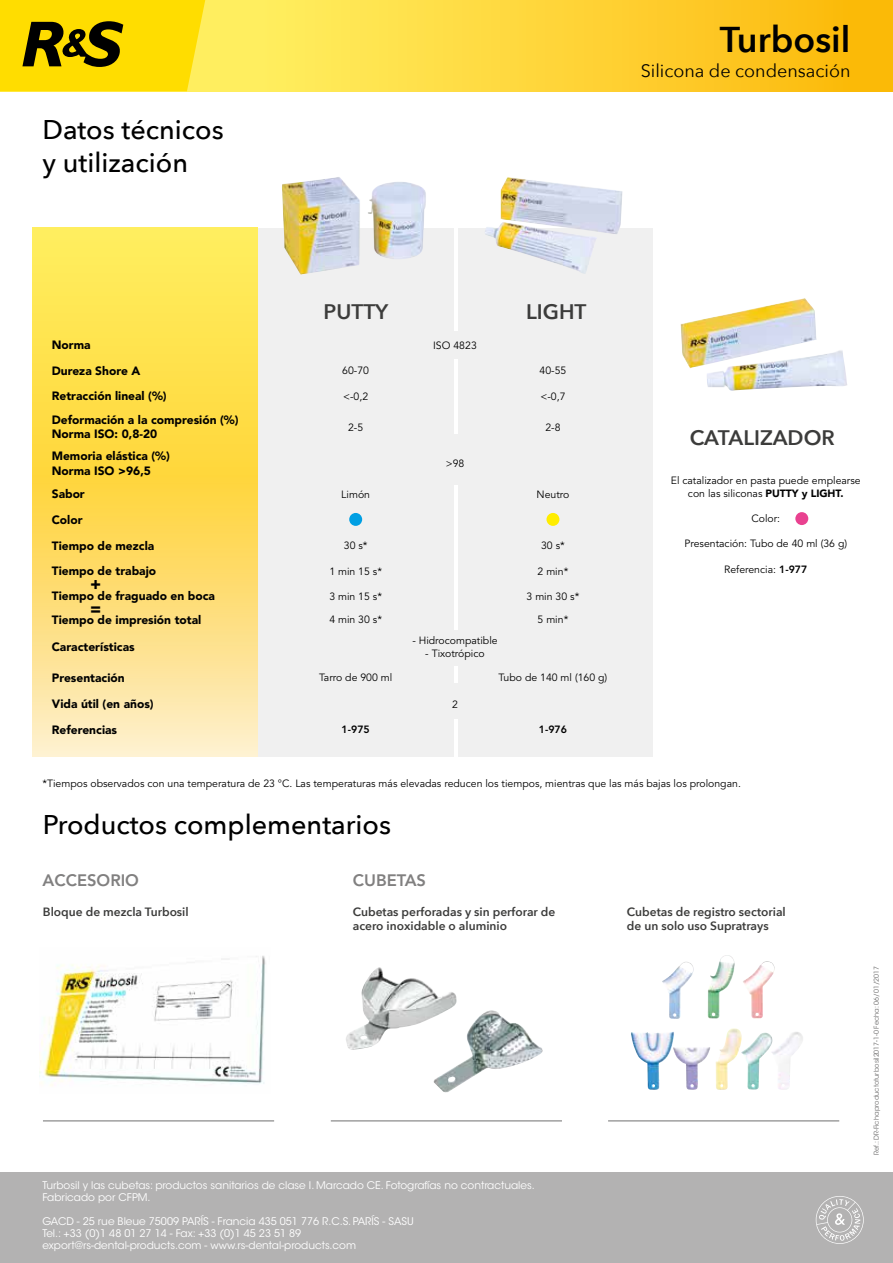
<style>
.page{position:relative;width:893px;height:1263px;background:#fff}
.page>*{position:absolute;margin:0;border:0;box-sizing:border-box;transform-origin:0 0}
.t1{font:600 35.85px "Avenir Next";color:#000}
.t2{font:500 27px/32.4px "Avenir Next";color:#000}
.t3{font:600 21px "Avenir Next";color:#3c3c3b}
.t4{font:18px "Avenir Next";color:#000}
.t5{font:700 18px/24.5px "Arial";color:#000}
.t6{font:800 16.5px "Avenir LT Std";color:#818080}
.t7{font:900 12px/14.4px "Avenir LT Std";color:#000}
.t8{font:600 12px/14.4px "Avenir Next";color:#3c3c3b}
.t9{font:10.5px/12.6px "Avenir LT Std";color:#000;text-align:center}
.t10{font:10.5px/12px "ITC Avant Garde Std";color:#fff}
.t11{font:800 10.5px "Avenir LT Std";color:#000}
.t12{font:6.75px "ITC Avant Garde Std";color:#706f6f}
.s1{font-weight:900}
.s2{font-weight:800}
</style>
<div class="page">
<svg style="left:33px;top:227px;width:225px;height:530px;background:#fee169"></svg>
<img style="left:40px;top:956px;width:226px;height:130px">
<svg style="left:46px;top:956px;width:218px;height:125px"></svg>
<div style="left:258px;top:229px;width:196px;height:528px;background:#f0f0f0"></div>
<div style="left:458px;top:229px;width:194px;height:528px;background:#f0f0f0"></div>
<img style="left:433px;top:1010px;width:110px;height:83px">
<img style="left:346px;top:967px;width:111px;height:83px">
<img style="left:662px;top:955px;width:113px;height:135px">
<hr style="left:43px;top:1120px;width:231px;height:1px;background:#706f6f">
<img style="left:680px;top:298px;width:167px;height:93px">
<div style="left:258px;top:683px;width:394px;height:36px;background:#f0f0f0"></div>
<div style="left:258px;top:331px;width:394px;height:27px;background:#f0f0f0"></div>
<div style="left:258px;top:434px;width:394px;height:50px;background:#f0f0f0"></div>
<img style="left:282px;top:177px;width:145px;height:98px">
<div style="left:258px;top:630px;width:394px;height:35px;background:#f0f0f0"></div>
<img style="left:484px;top:177px;width:139px;height:97px">
<div style="left:349px;top:513px;width:13px;height:13px;background:#009fe3;border-radius:50%"></div>
<div style="left:546px;top:513px;width:13px;height:13px;background:#ffed00;border-radius:50%"></div>
<hr style="left:331px;top:1120px;width:231px;height:1px;background:#706f6f">
<hr style="left:608px;top:1120px;width:231px;height:1px;background:#706f6f">
<div style="left:0;top:1173px;width:893px;height:90px;background:#b3b2b2"></div>
<svg style="left:816px;top:1196px;width:48px;height:48px"></svg>
<svg style="left:205px;top:0;width:688px;height:91px;background:#fed537"></svg>
<svg style="left:0;top:0;width:205px;height:91px;background:#dcbf04"></svg>
<div style="left:795px;top:512px;width:13px;height:13px;background:#e94190;border-radius:50%"></div>
<h2 class="t2" style="left:43px;top:113px;width:183px">Datos técnicos y utilización</h2>
<h1 class="t1" style="left:720px;top:9px;width:132px">Turbosil</h1>
<h3 class="t4" style="left:641px;top:56px;width:211px">Silicona de condensación</h3>
<h3 class="t3" style="left:324px;top:293px;width:66px">PUTTY</h3>
<h3 class="t3" style="left:526px;top:293px;width:62px">LIGHT</h3>
<p class="t7" style="left:52px;top:338px;width:40px">Norma</p>
<p class="t9" style="left:433px;top:339px;width:45px">ISO 4823</p>
<p class="t7" style="left:52px;top:363px;width:90px">Dureza Shore A</p>
<p class="t9" style="left:342px;top:365px;width:28px">60-70</p>
<p class="t9" style="left:539px;top:365px;width:28px">40-55</p>
<p class="t7" style="left:52px;top:389px;width:116px">Retracción lineal (%)</p>
<p class="t9" style="left:343px;top:390px;width:27px">&lt;-0,2</p>
<p class="t9" style="left:540px;top:390px;width:27px">&lt;-0,7</p>
<p class="t7" style="left:52px;top:413px;width:188px">Deformación a la compresión (%)<br>Norma ISO: 0,8-20</p>
<p class="t9" style="left:348px;top:421px;width:17px">2-5</p>
<p class="t9" style="left:545px;top:421px;width:17px">2-8</p>
<p class="t7" style="left:52px;top:449px;width:120px">Memoria elástica (%)<br>Norma ISO &gt;96,5</p>
<p class="t9" style="left:446px;top:457px;width:20px">&gt;98</p>
<p class="t7" style="left:52px;top:487px;width:35px">Sabor</p>
<p class="t9" style="left:341px;top:488px;width:30px">Limón</p>
<p class="t9" style="left:536px;top:488px;width:34px">Neutro</p>
<p class="t7" style="left:52px;top:507px;width:104px;line-height:25.7px">Color<br>Tiempo de mezcla</p>
<p class="t9" style="left:344px;top:539px;width:25px">30 s*</p>
<p class="t9" style="left:541px;top:539px;width:25px">30 s*</p>
<p class="t7" style="left:52px;top:564px;width:106px">Tiempo de trabajo</p>
<p class="t9" style="left:329px;top:565px;width:54px">1 min 15 s*</p>
<p class="t9" style="left:538px;top:565px;width:32px">2 min*</p>
<p class="t7" style="left:52px;top:589px;width:165px">Tiempo de fraguado en boca</p>
<p class="t9" style="left:329px;top:590px;width:54px">3 min 15 s*</p>
<p class="t9" style="left:527px;top:590px;width:54px">3 min 30 s*</p>
<p class="t7" style="left:52px;top:612px;width:151px">Tiempo de impresión total</p>
<p class="t9" style="left:329px;top:613px;width:54px">4 min 30 s*</p>
<p class="t9" style="left:538px;top:613px;width:32px">5 min*</p>
<p class="t7" style="left:52px;top:640px;width:84px">Características</p>
<p class="t9" style="left:412px;top:635px;width:87px">- Hidrocompatible</p>
<p class="t9" style="left:425px;top:647px;width:61px">- Tixotrópico</p>
<p class="t7" style="left:52px;top:670px;width:74px">Presentación</p>
<p class="t9" style="left:319px;top:671px;width:75px">Tarro de 900 ml</p>
<p class="t9" style="left:499px;top:671px;width:110px">Tubo de 140 ml (160 g)</p>
<p class="t7" style="left:52px;top:697px;width:103px">Vida útil (en años)</p>
<p class="t9" style="left:452px;top:698px;width:7px">2</p>
<p class="t7" style="left:52px;top:722px;width:67px">Referencias</p>
<p class="t11" style="left:342px;top:723px;width:30px">1-975</p>
<p class="t11" style="left:539px;top:723px;width:30px">1-976</p>
<h3 class="t5" style="left:90px;top:573px;width:12px">+ =</h3>
<h3 class="t3" style="left:690px;top:419px;width:146px">CATALIZADOR</h3>
<p class="t9" style="left:671px;top:475px;width:191px">El catalizador en pasta puede emplearse con las siliconas <span class="s1">PUTTY y LIGHT.</span></p>
<p class="t9" style="left:751px;top:512px;width:30px">Color:</p>
<p class="t9" style="left:684px;top:538px;width:164px">Presentación: Tubo de 40 ml (36 g)</p>
<p class="t9" style="left:724px;top:563px;width:85px">Referencia: <span class="s2">1-977</span></p>
<p class="t9" style="left:43px;top:778px;width:700px">*Tiempos observados con una temperatura de 23 °C. Las temperaturas más elevadas reducen los tiempos, mientras que las más bajas los prolongan.</p>
<h2 class="t2" style="left:43px;top:808px;width:350px">Productos complementarios</h2>
<h3 class="t6" style="left:43px;top:870px;width:98px">ACCESORIO</h3>
<h3 class="t6" style="left:353px;top:870px;width:75px">CUBETAS</h3>
<p class="t8" style="left:43px;top:904px;width:147px">Bloque de mezcla Turbosil</p>
<p class="t8" style="left:353px;top:904px;width:204px">Cubetas perforadas y sin perforar de acero inoxidable o aluminio</p>
<p class="t8" style="left:627px;top:904px;width:160px">Cubetas de registro sectorial de un solo uso Supratrays</p>
<p class="t10" style="left:42px;top:1179px;width:494px">Turbosil y las cubetas: productos sanitarios de clase I. Marcado CE. Fotografías no contractuales.<br>Fabricado por CFPM.</p>
<p class="t10" style="left:42px;top:1215px;width:373px">GACD - 25 rue Bleue 75009 PARÍS - Francia 435 051 776 R.C.S. PARÍS - SASU<br>Tel.: +33 (0)1 48 01 27 14 - Fax: +33 (0)1 45 23 51 89 export@rs-dental-products.com - www.rs-dental-products.com</p>
<p class="t12" style="left:872px;top:1155px;width:190px;rotate:-90deg">Ref.: DR-Fichaproductoturbosil2017-1-0 Fecha: 06/01/2017</p>
</div>
